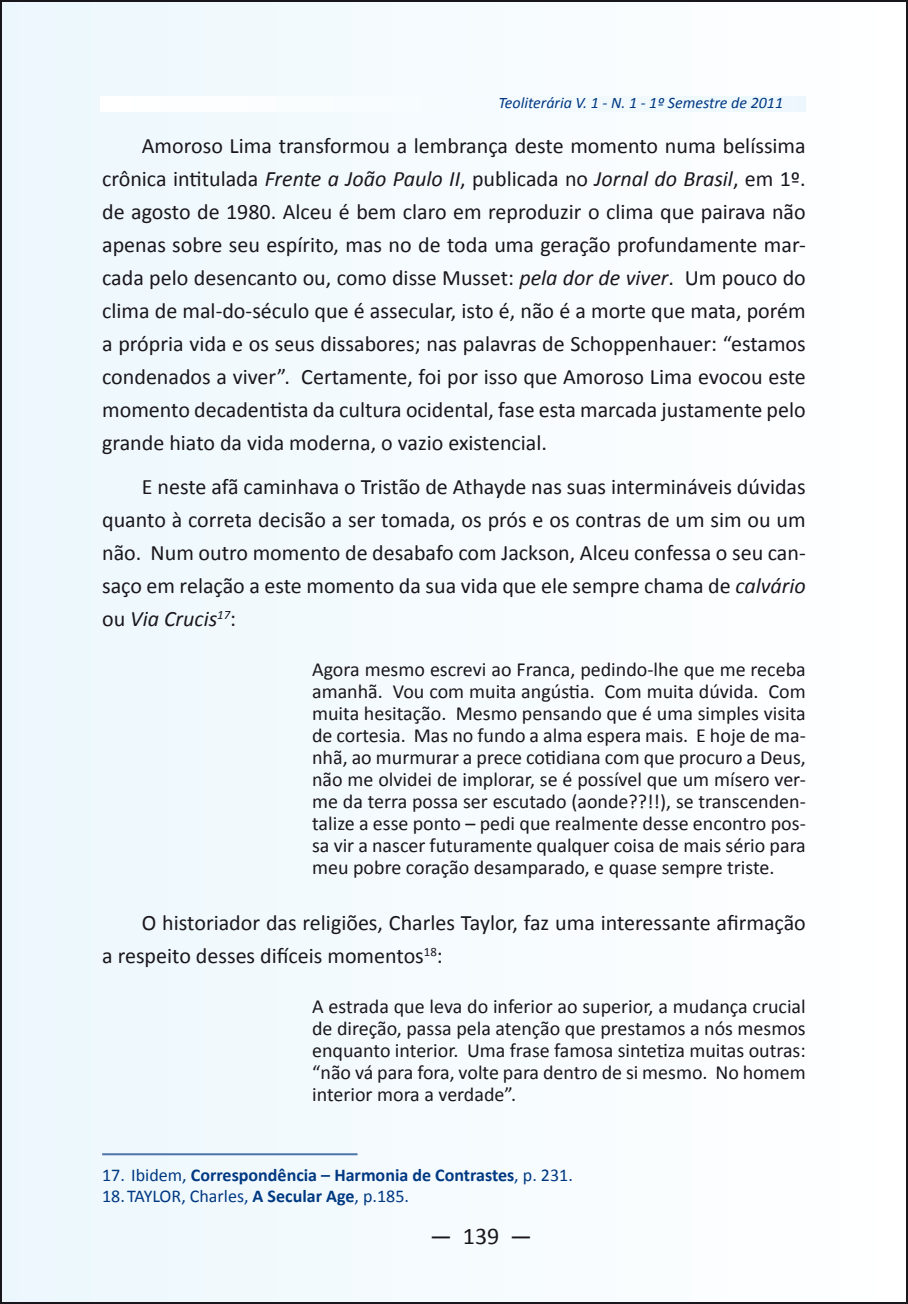
<style>
.page{position:relative;width:908px;height:1304px;background:#fff}
.page>*{position:absolute;margin:0;border:0;box-sizing:border-box;transform-origin:0 0}
.t1{font:24px "Calibri";color:#1a171c}
.t2{font:22px/33px "Calibri";color:#1a171c;text-align:justify}
.t3{font:20px/22px "Calibri";color:#1a171c;text-align:justify}
.t4{font:700 18px "Calibri";color:#003882}
.t5{font:18px "Calibri";color:#003882}
.t6{font:italic 16px "Calibri";color:#003882}
.s1{font-style:italic}
.s2{font-weight:400}
.s3{font-weight:700}
</style>
<div class="page">
<div style="left:1px;top:1px;width:905px;height:1302px;background:#f5fbfe"></div>
<hr style="left:102px;top:1153px;width:255px;height:2px;background:#4d74a8">
<p class="t6" style="left:498px;top:93px;width:286px">Teoliterária V. 1 - N. 1 - 1º Semestre de 2011</p>
<p class="t2" style="left:102px;top:128px;width:705px;text-indent:40px">Amoroso Lima transformou a lembrança deste momento numa belíssima crônica intitulada <span class="s1">Frente a João Paulo II</span>, publicada no <span class="s1">Jornal do Brasil</span>, em 1º. de agosto de 1980. Alceu é bem claro em reproduzir o clima que pairava não apenas sobre seu espírito, mas no de toda uma geração profundamente mar&shy;cada pelo desencanto ou, como disse Musset: <span class="s1">pela dor de viver</span>. Um pouco do clima de mal-do-século que é assecular, isto é, não é a morte que mata, porém a própria vida e os seus dissabores; nas palavras de Schoppenhauer: “estamos condenados a viver”. Certamente, foi por isso que Amoroso Lima evocou este momento decadentista da cultura ocidental, fase esta marcada justamente pelo grande hiato da vida moderna, o vazio existencial.</p>
<p class="t2" style="left:102px;top:469px;width:704px;text-indent:40px">E neste afã caminhava o Tristão de Athayde nas suas intermináveis dúvidas quanto à correta decisão a ser tomada, os prós e os contras de um sim ou um não. Num outro momento de desabafo com Jackson, Alceu confessa o seu can&shy;saço em relação a este momento da sua vida que ele sempre chama de <span class="s1">calvário </span>ou <span class="s1">Via Crucis</span><sup>17</sup>:</p>
<p class="t3" style="left:312px;top:658px;width:495px">Agora mesmo escrevi ao Franca, pedindo-lhe que me receba amanhã. Vou com muita angústia. Com muita dúvida. Com muita hesitação. Mesmo pensando que é uma simples visita de cortesia. Mas no fundo a alma espera mais. E hoje de ma&shy;nhã, ao murmurar a prece cotidiana com que procuro a Deus, não me olvidei de implorar, se é possível que um mísero ver&shy;me da terra possa ser escutado (aonde??!!), se transcenden&shy;talize a esse ponto – pedi que realmente desse encontro pos&shy;sa vir a nascer futuramente qualquer coisa de mais sério para meu pobre coração desamparado, e quase sempre triste.</p>
<p class="t2" style="left:102px;top:905px;width:704px;text-indent:40px">O historiador das religiões, Charles Taylor, faz uma interessante afirmação a respeito desses difíceis momentos<sup>18</sup>:</p>
<p class="t3" style="left:312px;top:995px;width:495px">A estrada que leva do inferior ao superior, a mudança crucial de direção, passa pela atenção que prestamos a nós mesmos enquanto interior. Uma frase famosa sintetiza muitas outras: “não vá para fora, volte para dentro de si mesmo. No homem interior mora a verdade”.</p>
<p class="t4" style="left:102px;top:1164px;width:472px"><span class="s2">17. Ibidem,</span> Correspondência – Harmonia de Contrastes<span class="s2">, p. 231.</span></p>
<p class="t5" style="left:102px;top:1185px;width:308px">18. TAYLOR, Charles, <span class="s3">A Secular Age</span>, p.185.</p>
<p class="t1" style="left:430px;top:1221px;width:103px">— 139 —</p>
</div>
